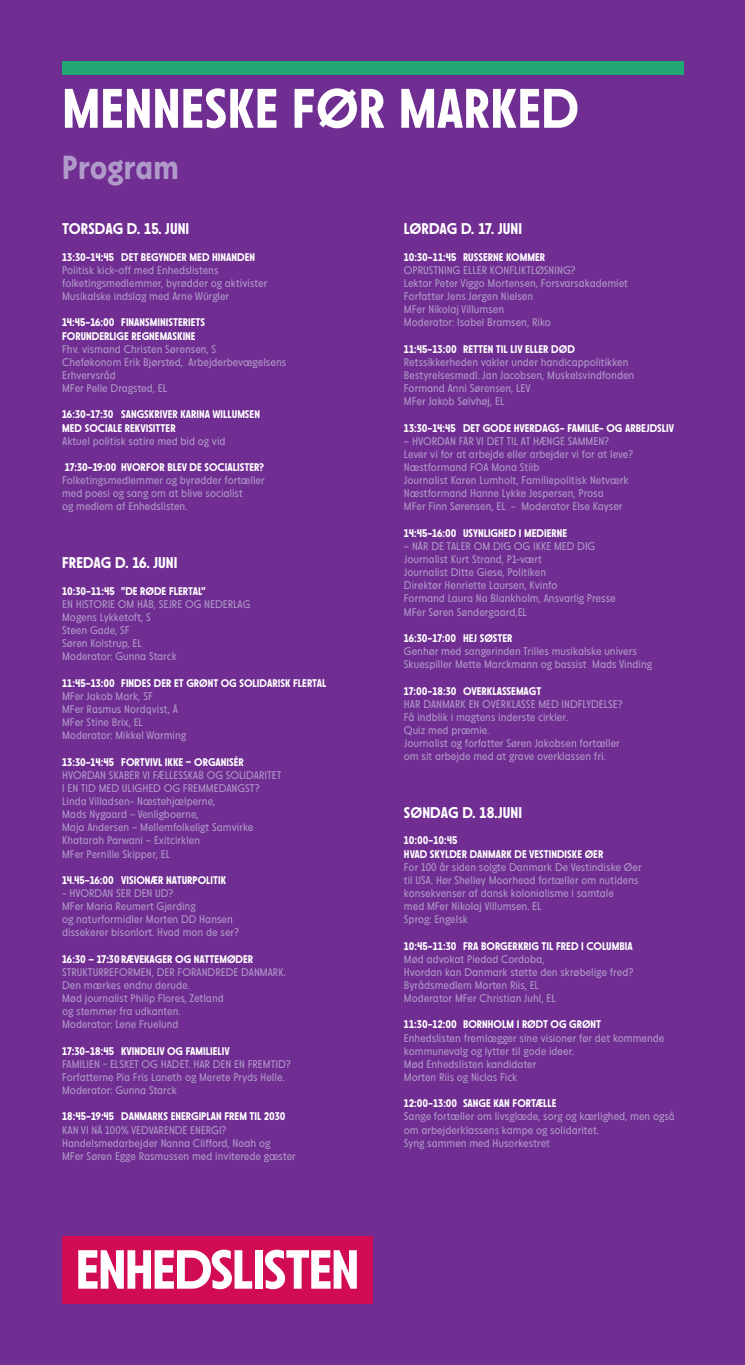
<style>
.page{position:relative;width:745px;height:1365px;background:#fff}
.page>*{position:absolute;margin:0;border:0;box-sizing:border-box;transform-origin:0 0}
.t1{font:700 54.77px "Maj";color:#fff}
.t2{font:700 32.81px "Maj";color:#b09ac9}
.t3{font:700 15.31px "Maj";color:#fff}
.t4{font:10.94px/13.1px "Maj";color:#b09ac9}
.t5{font:700 10.94px/13.1px "Maj";color:#fff}
</style>
<div class="page">
<div style="left:0;top:0;width:744px;height:1364px;background:#702d92"></div>
<div style="left:62px;top:1235px;width:310px;height:68px;background:#d20c54"></div>
<svg style="left:78px;top:1249px;width:174px;height:39px"></svg>
<div style="left:254px;top:1249px;width:8px;height:39px;background:#fff"></div>
<svg style="left:265px;top:1249px;width:91px;height:39px"></svg>
<div style="left:62px;top:61px;width:621px;height:14px;background:#21a774"></div>
<p class="t1" style="left:62px;top:79px;width:518px">MENNESKE FØR MARKED</p>
<p class="t2" style="left:62px;top:150px;width:118px">Program</p>
<p class="t3" style="left:62px;top:221px;width:129px">TORSDAG D. 15. JUNI</p>
<p class="t5" style="left:62px;top:250px;width:194px">13:30-14:45 DET BEGYNDER MED HINANDEN</p>
<p class="t4" style="left:62px;top:264px;width:158px">Politisk kick-off med Enhedslistens</p>
<p class="t4" style="left:62px;top:277px;width:207px">folketingsmedlemmer, byrødder og aktivister</p>
<p class="t4" style="left:62px;top:290px;width:168px">Musikalske indslag med Arne Würgler</p>
<p class="t5" style="left:62px;top:316px;width:144px">14:45-16:00 FINANSMINISTERIETS<br>FORUNDERLIGE REGNEMASKINE</p>
<p class="t4" style="left:62px;top:342px;width:155px">Fhv. vismand Christen Sørensen, S</p>
<p class="t4" style="left:62px;top:356px;width:225px">Cheføkonom Erik Bjørsted, Arbejderbevægelsens<br>Erhvervsråd</p>
<p class="t4" style="left:62px;top:382px;width:106px">MFer Pelle Dragsted, EL</p>
<p class="t5" style="left:62px;top:408px;width:199px">16:30-17:30 SANGSKRIVER KARINA WILLUMSEN</p>
<p class="t5" style="left:62px;top:421px;width:115px">MED SOCIALE REKVISITTER</p>
<p class="t4" style="left:62px;top:434px;width:165px">Aktuel politisk satire med bid og vid</p>
<p class="t5" style="left:65px;top:461px;width:201px">17:30-19:00 HVORFOR BLEV DE SOCIALISTER?</p>
<p class="t4" style="left:62px;top:474px;width:204px">Folketingsmedlemmer og byrødder fortæller med poesi og sang om at blive socialist<br>og medlem af Enhedslisten.</p>
<p class="t3" style="left:62px;top:554px;width:117px">FREDAG D. 16. JUNI</p>
<p class="t5" style="left:62px;top:584px;width:145px">10:30-11:45 ”DE RØDE FLERTAL”</p>
<p class="t4" style="left:62px;top:597px;width:190px">EN HISTORIE OM HÅB, SEJRE OG NEDERLAG</p>
<p class="t4" style="left:62px;top:610px;width:90px">Mogens Lykketoft, S</p>
<p class="t4" style="left:62px;top:624px;width:69px">Steen Gade, SF</p>
<p class="t4" style="left:62px;top:637px;width:81px">Søren Kolstrup, EL</p>
<p class="t4" style="left:62px;top:650px;width:116px">Moderator: Gunna Starck</p>
<p class="t5" style="left:62px;top:676px;width:266px">11:45-13:00 FINDES DER ET GRØNT OG SOLIDARISK FLERTAL</p>
<p class="t4" style="left:62px;top:689px;width:92px">MFer Jakob Mark, SF</p>
<p class="t4" style="left:62px;top:702px;width:117px">MFer Rasmus Nordqvist, Å</p>
<p class="t4" style="left:62px;top:716px;width:82px">MFer Stine Brix, EL</p>
<p class="t4" style="left:62px;top:729px;width:125px">Moderator: Mikkel Warming</p>
<p class="t5" style="left:62px;top:755px;width:183px">13:30-14:45 FORTVIVL IKKE – ORGANISÉR</p>
<p class="t4" style="left:62px;top:768px;width:221px">HVORDAN SKABER VI FÆLLESSKAB OG SOLIDARITET</p>
<p class="t4" style="left:62px;top:781px;width:199px">I EN TID MED ULIGHED OG FREMMEDANGST?</p>
<p class="t4" style="left:62px;top:794px;width:154px">Linda Villadsen- Næstehjælperne,</p>
<p class="t4" style="left:62px;top:807px;width:138px">Mads Nygaard – Venligboerne,</p>
<p class="t4" style="left:62px;top:821px;width:193px">Maja Andersen – Mellemfolkeligt Samvirke</p>
<p class="t4" style="left:62px;top:834px;width:139px">Khatarah Parwani – Exitcirklen</p>
<p class="t4" style="left:62px;top:847px;width:109px">MFer Pernille Skipper, EL</p>
<p class="t5" style="left:62px;top:873px;width:165px">14.45-16:00 VISIONÆR NATURPOLITIK</p>
<p class="t4" style="left:62px;top:886px;width:113px">- HVORDAN SER DEN UD?</p>
<p class="t4" style="left:62px;top:899px;width:135px">MFer Maria Reumert Gjerding</p>
<p class="t4" style="left:62px;top:913px;width:172px">og naturformidler Morten DD Hansen</p>
<p class="t4" style="left:62px;top:926px;width:178px">dissekerer bisonlort. Hvad mon de ser?</p>
<p class="t5" style="left:62px;top:952px;width:192px">16:30 – 17:30 RÆVEKAGER OG NATTEMØDER</p>
<p class="t4" style="left:62px;top:965px;width:225px">STRUKTURREFORMEN, DER FORANDREDE DANMARK.</p>
<p class="t4" style="left:62px;top:978px;width:129px">Den mærkes endnu derude.</p>
<p class="t4" style="left:62px;top:991px;width:163px">Mød journalist Philip Flores, Zetland</p>
<p class="t4" style="left:62px;top:1005px;width:120px">og stemmer fra udkanten.</p>
<p class="t4" style="left:62px;top:1018px;width:118px">Moderator: Lene Fruelund</p>
<p class="t5" style="left:62px;top:1044px;width:169px">17:30-18:45 KVINDELIV OG FAMILIELIV</p>
<p class="t4" style="left:62px;top:1057px;width:230px">FAMILIEN - ELSKET OG HADET. HAR DEN EN FREMTID?</p>
<p class="t4" style="left:62px;top:1070px;width:224px">Forfatterne Pia Fris Laneth og Merete Pryds Helle.</p>
<p class="t4" style="left:62px;top:1083px;width:116px">Moderator: Gunna Starck</p>
<p class="t5" style="left:62px;top:1110px;width:225px">18:45-19:45 DANMARKS ENERGIPLAN FREM TIL 2030</p>
<p class="t4" style="left:62px;top:1123px;width:166px">KAN VI NÅ 100% VEDVARENDE ENERGI?</p>
<p class="t4" style="left:62px;top:1136px;width:209px">Handelsmedarbejder Nanna Clifford, Noah og</p>
<p class="t4" style="left:62px;top:1149px;width:235px">MFer Søren Egge Rasmussen med inviterede gæster</p>
<p class="t3" style="left:403px;top:221px;width:119px">LØRDAG D. 17. JUNI</p>
<p class="t5" style="left:403px;top:250px;width:143px">10:30-11:45 RUSSERNE KOMMER</p>
<p class="t4" style="left:403px;top:264px;width:173px">OPRUSTNING ELLER KONFLIKTLØSNING?</p>
<p class="t4" style="left:403px;top:277px;width:225px">Lektor Peter Viggo Mortensen, Forsvarsakademiet</p>
<p class="t4" style="left:403px;top:290px;width:131px">Forfatter Jens Jørgen Nielsen</p>
<p class="t4" style="left:403px;top:303px;width:102px">MFer Nikolaj Villumsen</p>
<p class="t4" style="left:403px;top:316px;width:148px">Moderator: Isabel Bramsen, Riko</p>
<p class="t5" style="left:403px;top:342px;width:172px">11:45-13:00 RETTEN TIL LIV ELLER DØD</p>
<p class="t4" style="left:403px;top:356px;width:226px">Retssikkerheden vakler under handicappolitikken</p>
<p class="t4" style="left:403px;top:369px;width:232px">Bestyrelsesmedl. Jan Jacobsen, Muskelsvindfonden</p>
<p class="t4" style="left:403px;top:382px;width:128px">Formand Anni Sørensen, LEV</p>
<p class="t4" style="left:403px;top:395px;width:102px">MFer Jakob Sølvhøj, EL</p>
<p class="t5" style="left:403px;top:421px;width:271px">13:30-14:45 DET GODE HVERDAGS- FAMILIE- OG ARBEJDSLIV</p>
<p class="t4" style="left:403px;top:434px;width:207px">– HVORDAN FÅR VI DET TIL AT HÆNGE SAMMEN?</p>
<p class="t4" style="left:403px;top:447px;width:230px">Lever vi for at arbejde eller arbejder vi for at leve?</p>
<p class="t4" style="left:403px;top:461px;width:137px">Næstformand FOA Mona Stiib</p>
<p class="t4" style="left:403px;top:474px;width:226px">Journalist Karen Lumholt, Familiepolitisk Netværk</p>
<p class="t4" style="left:403px;top:487px;width:201px">Næstformand Hanne Lykke Jespersen, Prosa</p>
<p class="t4" style="left:403px;top:500px;width:220px">MFer Finn Sørensen, EL - Moderator Else Kayser</p>
<p class="t5" style="left:403px;top:526px;width:165px">14:45-16:00 USYNLIGHED I MEDIERNE</p>
<p class="t4" style="left:403px;top:539px;width:193px">– NÅR DE TALER OM DIG OG IKKE MED DIG</p>
<p class="t4" style="left:403px;top:553px;width:139px">Journalist Kurt Strand, P1-vært</p>
<p class="t4" style="left:403px;top:566px;width:144px">Journalist Ditte Giese, Politiken</p>
<p class="t4" style="left:403px;top:579px;width:155px">Direktør Henriette Laursen, Kvinfo</p>
<p class="t4" style="left:403px;top:592px;width:213px">Formand Laura Na Blankholm, Ansvarlig Presse</p>
<p class="t4" style="left:403px;top:605px;width:124px">MFer Søren Søndergaard,EL</p>
<p class="t5" style="left:403px;top:631px;width:110px">16:30-17:00 HEJ SØSTER</p>
<p class="t4" style="left:403px;top:645px;width:234px">Genhør med sangerinden Trilles musikalske univers</p>
<p class="t4" style="left:403px;top:658px;width:249px">Skuespiller Mette Marckmann og bassist Mads Vinding</p>
<p class="t5" style="left:403px;top:684px;width:139px">17:00-18:30 OVERKLASSEMAGT</p>
<p class="t4" style="left:403px;top:697px;width:220px">HAR DANMARK EN OVERKLASSE MED INDFLYDELSE?</p>
<p class="t4" style="left:403px;top:710px;width:165px">Få indblik i magtens inderste cirkler.</p>
<p class="t4" style="left:403px;top:723px;width:87px">Quiz med præmie.</p>
<p class="t4" style="left:403px;top:737px;width:217px">Journalist og forfatter Søren Jakobsen fortæller om sit arbejde med at grave overklassen fri.</p>
<p class="t3" style="left:403px;top:804px;width:119px">SØNDAG D. 18.JUNI</p>
<p class="t5" style="left:403px;top:834px;width:55px">10:00-10:45</p>
<p class="t5" style="left:403px;top:847px;width:201px">HVAD SKYLDER DANMARK DE VESTINDISKE ØER</p>
<p class="t4" style="left:403px;top:860px;width:239px">For 100 år siden solgte Danmark De Vestindiske Øer</p>
<p class="t4" style="left:403px;top:873px;width:236px">til USA. Hør Shelley Moorhead fortæller om nutidens konsekvenser af dansk kolonialisme i samtale<br>med MFer Nikolaj Villumsen. EL</p>
<p class="t4" style="left:403px;top:913px;width:65px">Sprog: Engelsk</p>
<p class="t5" style="left:403px;top:939px;width:230px">10:45-11:30 FRA BORGERKRIG TIL FRED I COLUMBIA</p>
<p class="t4" style="left:403px;top:952px;width:142px">Mød advokat Piedad Cordoba,</p>
<p class="t4" style="left:403px;top:965px;width:231px">Hvordan kan Danmark støtte den skrøbelige fred?</p>
<p class="t4" style="left:403px;top:978px;width:136px">Byrådsmedlem Morten Riis, EL</p>
<p class="t4" style="left:403px;top:991px;width:153px">Moderator MFer Christian Juhl, EL</p>
<p class="t5" style="left:403px;top:1018px;width:199px">11:30-12:00 BORNHOLM I RØDT OG GRØNT</p>
<p class="t4" style="left:403px;top:1031px;width:262px">Enhedslisten fremlægger sine visioner før det kommende kommunevalg og lytter til gode ideer.</p>
<p class="t4" style="left:403px;top:1057px;width:134px">Mød Enhedslisten kandidater</p>
<p class="t4" style="left:403px;top:1070px;width:115px">Morten Riis og Niclas Fick</p>
<p class="t5" style="left:403px;top:1096px;width:154px">12:00-13:00 SANGE KAN FORTÆLLE</p>
<p class="t4" style="left:403px;top:1110px;width:272px">Sange fortæller om livsglæde, sorg og kærlighed, men også om arbejderklassens kampe og solidaritet.</p>
<p class="t4" style="left:403px;top:1136px;width:147px">Syng sammen med Husorkestret</p>
</div>
